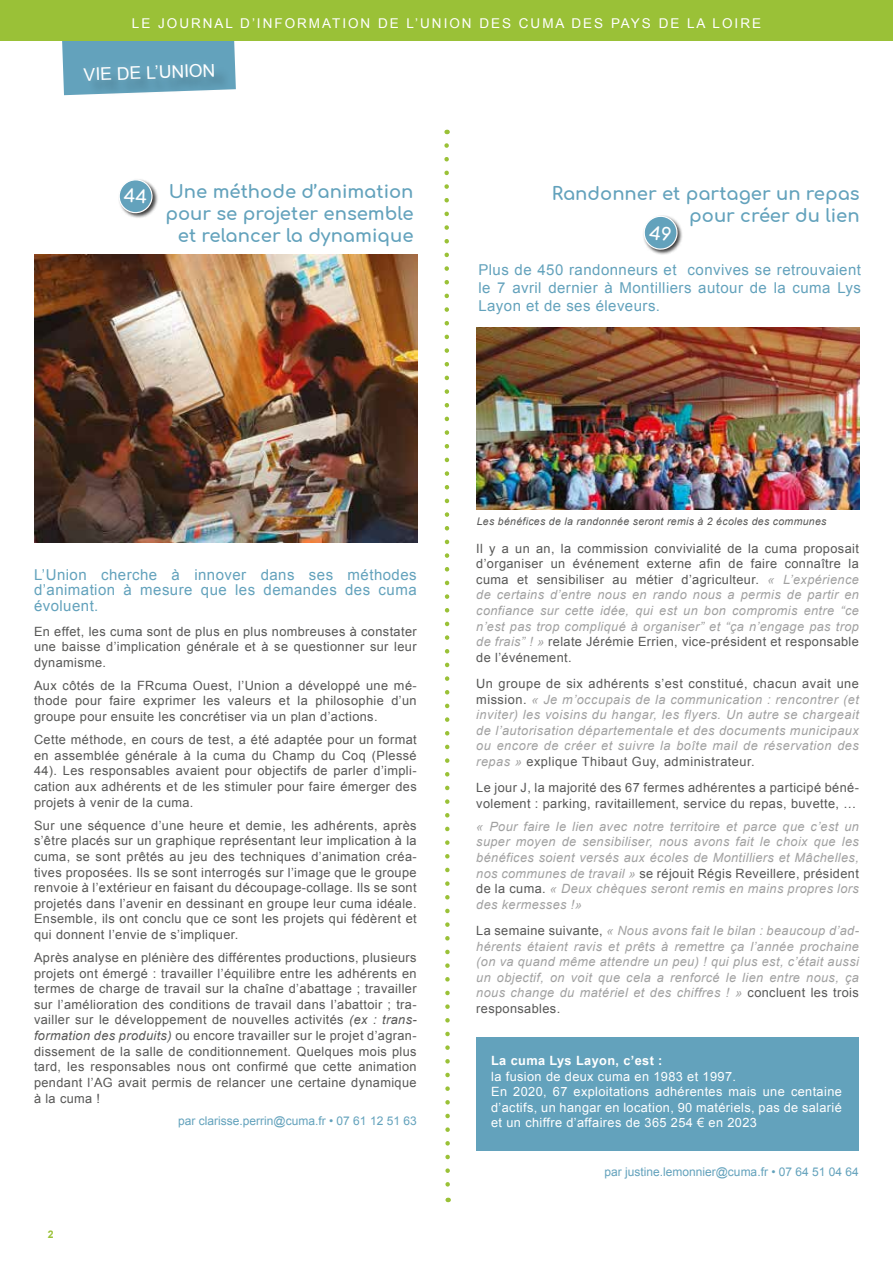
<style>
.page{position:relative;width:893px;height:1263px;background:#fff}
.page>*{position:absolute;margin:0;border:0;box-sizing:border-box;transform-origin:0 0}
.t1{font:700 18px/21.6px "Comfortaa";color:#63a2bc;text-align:right}
.t2{font:17.55px "Arial";color:#fff}
.t3{font:15px/15.6px "Arial";letter-spacing:.03em;color:#63a2bc;text-align:justify}
.t4{font:13.5px "Arial";letter-spacing:.145em;color:#fff}
.t5{font:12.75px/15.6px "Arial";letter-spacing:.03em;color:#575756;text-align:justify}
.t6{font:italic 12.75px/15.6px "Arial";letter-spacing:.03em;color:#a1a1a1;text-align:justify}
.t7{font:12.75px/15.6px "Arial";letter-spacing:.03em;color:#fff}
.t8{font:700 12.75px "Arial";letter-spacing:.03em;color:#fff}
.t9{font:12px "Arial";color:#63a2bc}
.t10{font:italic 10.5px "Arial";letter-spacing:.03em;color:#575756}
.t11{font:700 10.5px "Arial";color:#9ac137}
.s1{font-style:italic}
.s2{font-style:italic;color:#a1a1a1}
.s3{font-style:normal;color:#575756}
</style>
<div class="page">
<div style="left:0;top:0;width:893px;height:40px;background:#9ac137"></div>
<div style="left:476px;top:1036px;width:383px;height:114px;background:#63a2bc"></div>
<svg style="left:61px;top:40px;width:175px;height:55px;background:#6ea7bb"></svg>
<div style="left:642px;top:215px;width:42px;height:40px;background:#000;opacity:.75"></div>
<div style="left:118px;top:178px;width:41px;height:41px;background:#000;opacity:.75"></div>
<svg style="left:119px;top:180px;width:33px;height:33px"></svg>
<div style="left:118px;top:179px;width:35px;height:35px;border:1px solid #fff;border-radius:50%"></div>
<svg style="left:444px;top:143px;width:7px;height:1059px"></svg>
<img style="left:35px;top:255px;width:383px;height:288px">
<img style="left:476px;top:327px;width:383px;height:182px">
<svg style="left:642px;top:215px;width:37px;height:35px"></svg>
<svg style="left:124px;top:188px;width:23px;height:15px"></svg>
<p class="t4" style="left:132px;top:14px;width:631px">LE JOURNAL D’INFORMATION DE L’UNION DES CUMA DES PAYS DE LA LOIRE</p>
<h2 class="t2" style="left:83px;top:63px;width:133px;rotate:-2deg">VIE DE L’UNION</h2>
<h1 class="t1" style="left:165px;top:179px;width:250px">Une méthode d’animation pour se projeter ensemble et relancer la dynamique</h1>
<h1 class="t1" style="left:552px;top:180px;width:309px">Randonner et partager un repas pour créer du lien</h1>
<p class="t3" style="left:478px;top:261px;width:384px;line-height:18px">Plus de 450 randonneurs et convives se retrouvaient le 7 avril dernier à Montilliers autour de la cuma Lys Layon et de ses éleveurs.</p>
<p class="t3" style="left:34px;top:567px;width:384px">L’Union cherche à innover dans ses méthodes d’animation à mesure que les demandes des cuma évoluent.</p>
<p class="t5" style="left:34px;top:623px;width:384px">En effet, les cuma sont de plus en plus nombreuses à constater une baisse d’implication générale et à se questionner sur leur dynamisme.</p>
<p class="t5" style="left:34px;top:678px;width:384px">Aux côtés de la FRcuma Ouest, l’Union a développé une mé&shy;thode pour faire exprimer les valeurs et la philosophie d’un groupe pour ensuite les concrétiser via un plan d’actions.</p>
<p class="t5" style="left:34px;top:732px;width:384px">Cette méthode, en cours de test, a été adaptée pour un format en assemblée générale à la cuma du Champ du Coq (Plessé 44). Les responsables avaient pour objectifs de parler d’impli&shy;cation aux adhérents et de les stimuler pour faire émerger des projets à venir de la cuma.</p>
<p class="t5" style="left:34px;top:817px;width:384px">Sur une séquence d’une heure et demie, les adhérents, après s’être placés sur un graphique représentant leur implication à la cuma, se sont prêtés au jeu des techniques d’animation créa&shy;tives proposées. Ils se sont interrogés sur l’image que le groupe renvoie à l’extérieur en faisant du découpage-collage. Ils se sont projetés dans l’avenir en dessinant en groupe leur cuma idéale.<br>Ensemble, ils ont conclu que ce sont les projets qui fédèrent et qui donnent l’envie de s’impliquer.</p>
<p class="t5" style="left:34px;top:950px;width:384px">Après analyse en plénière des différentes productions, plusieurs projets ont émergé : travailler l’équilibre entre les adhérents en termes de charge de travail sur la chaîne d’abattage ; travailler sur l’amélioration des conditions de travail dans l’abattoir ; tra&shy;vailler sur le développement de nouvelles activités <span class="s1">(ex : trans&shy;formation des produits)</span> ou encore travailler sur le projet d’agran&shy;dissement de la salle de conditionnement. Quelques mois plus tard, les responsables nous ont confirmé que cette animation pendant l’AG avait permis de relancer une certaine dynamique à la cuma !</p>
<p class="t9" style="left:178px;top:1113px;width:240px">par clarisse.perrin@cuma.fr • 07 61 12 51 63</p>
<p class="t11" style="left:48px;top:1227px;width:7px">2</p>
<p class="t10" style="left:477px;top:515px;width:351px">Les bénéfices de la randonnée seront remis à 2 écoles des communes</p>
<p class="t5" style="left:476px;top:540px;width:384px">Il y a un an, la commission convivialité de la cuma proposait d’organiser un événement externe afin de faire connaître la cuma et sensibiliser au métier d’agriculteur. <span class="s2">« L’expérience de certains d’entre nous en rando nous a permis de partir en confiance sur cette idée, qui est un bon compromis entre “ce n’est pas trop compliqué à organiser” et “ça n’engage pas trop de frais” ! »</span> relate Jérémie Errien, vice-président et responsable de l’événement.</p>
<p class="t6" style="left:476px;top:676px;width:384px"><span class="s3">Un groupe de six adhérents s’est constitué, chacun avait une mission.</span> « Je m’occupais de la communication : rencontrer (et inviter) les voisins du hangar, les flyers. Un autre se chargeait de l’autorisation départementale et des documents municipaux ou encore de créer et suivre la boîte mail de réservation des repas » <span class="s3">explique Thibaut Guy, administrateur.</span></p>
<p class="t5" style="left:476px;top:780px;width:384px">Le jour J, la majorité des 67 fermes adhérentes a participé béné&shy;volement : parking, ravitaillement, service du repas, buvette, …</p>
<p class="t6" style="left:476px;top:819px;width:384px">« Pour faire le lien avec notre territoire et parce que c’est un super moyen de sensibiliser, nous avons fait le choix que les bénéfices soient versés aux écoles de Montilliers et Mâchelles, nos communes de travail » <span class="s3">se réjouit Régis Reveillere, président de la cuma.</span> « Deux chèques seront remis en mains propres lors des kermesses !»</p>
<p class="t6" style="left:476px;top:923px;width:384px"><span class="s3">La semaine suivante,</span> « Nous avons fait le bilan : beaucoup d’ad&shy;hérents étaient ravis et prêts à remettre ça l’année prochaine (on va quand même attendre un peu) ! qui plus est, c’était aussi un objectif, on voit que cela a renforcé le lien entre nous, ça nous change du matériel et des chiffres ! » <span class="s3">concluent les trois responsables.</span></p>
<p class="t8" style="left:491px;top:1052px;width:173px">La cuma Lys Layon, c’est :</p>
<p class="t7" style="left:491px;top:1068px;width:352px">la fusion de deux cuma en 1983 et 1997.<br>En 2020, 67 exploitations adhérentes mais une centaine d’actifs, un hangar en location, 90 matériels, pas de salarié et un chiffre d’affaires de 365 254 € en 2023</p>
<p class="t9" style="left:604px;top:1164px;width:256px">par justine.lemonnier@cuma.fr • 07 64 51 04 64</p>
</div>
